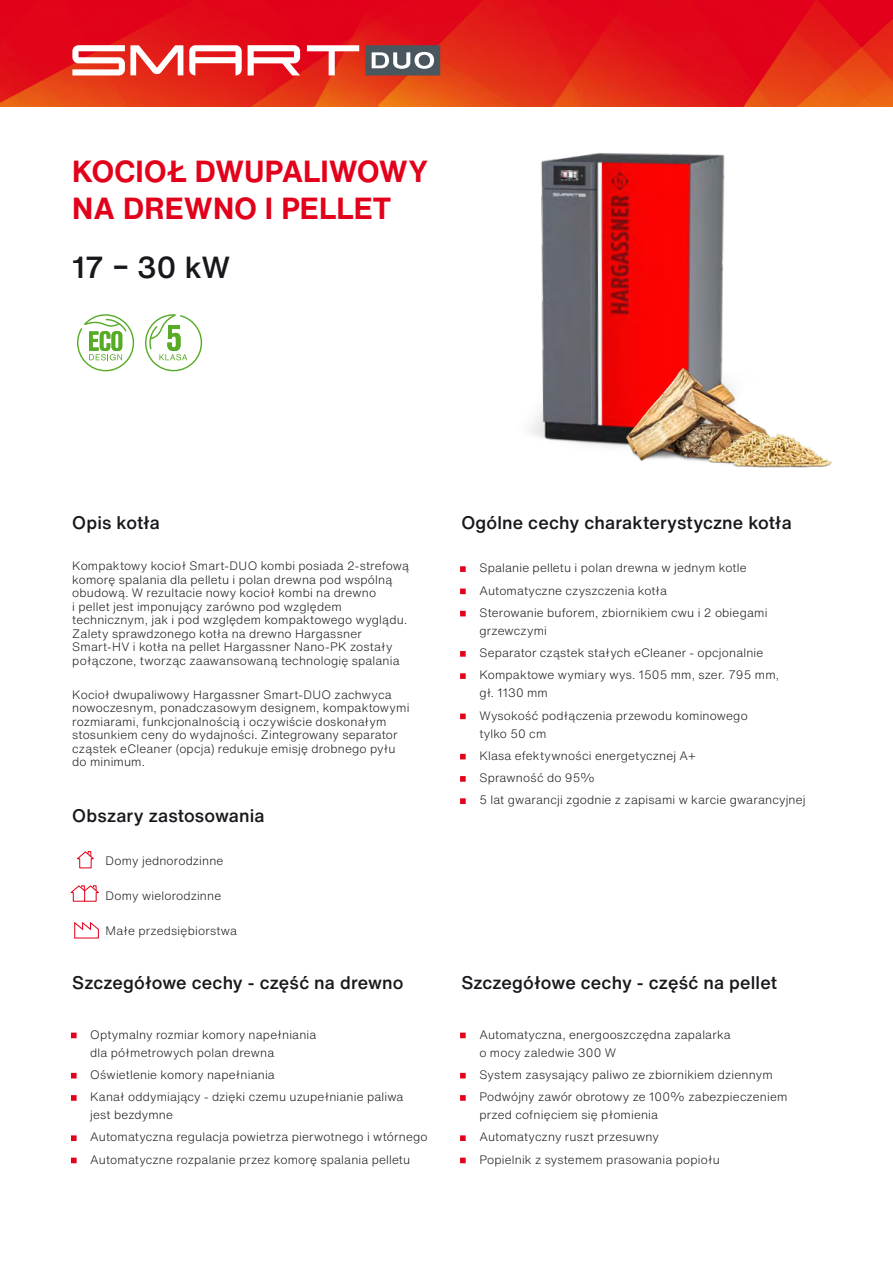
<style>
.page{position:relative;width:893px;height:1263px;background:#fff}
.page>*{position:absolute;margin:0;border:0;box-sizing:border-box;transform-origin:0 0}
.t1{font:700 30px/37.5px "Helvetica Now Text";color:#e2001a}
.t2{font:500 30px "Helvetica Now Text";color:#1a171c}
.t3{font:500 18px "Helvetica Now Text";letter-spacing:.005em;color:#1a171c}
.t4{font:300 12px/13.5px "Helvetica Now Text";letter-spacing:.015em;color:#1a171c}
.s1{font-weight:700}
.s2{font-family:"Akzidenz Grotesk Pro Super";font-weight:400;font-size:9px;color:#e2001a}
</style>
<div class="page">
<img style="left:0;top:0;width:893px;height:106px">
<svg style="left:189px;top:45px;width:53px;height:30px"></svg>
<svg style="left:248px;top:45px;width:52px;height:30px"></svg>
<svg style="left:72px;top:45px;width:111px;height:30px"></svg>
<svg style="left:307px;top:45px;width:52px;height:30px"></svg>
<svg style="left:365px;top:45px;width:75px;height:30px"></svg>
<svg style="left:145px;top:314px;width:57px;height:58px"></svg>
<svg style="left:77px;top:314px;width:57px;height:57px"></svg>
<img style="left:475px;top:91px;width:350px;height:356px">
<img style="left:618px;top:358px;width:166px;height:104px">
<img style="left:705px;top:407px;width:103px;height:57px">
<img style="left:729px;top:411px;width:103px;height:57px">
<svg style="left:77px;top:851px;width:17px;height:18px"></svg>
<svg style="left:70px;top:885px;width:29px;height:17px"></svg>
<svg style="left:74px;top:922px;width:25px;height:17px"></svg>
<h1 class="t1" style="left:72px;top:152px;width:357px">KOCIOŁ DWUPALIWOWY<br>NA DREWNO I PELLET</h1>
<h1 class="t2" style="left:72px;top:245px;width:160px">17 <span class="s1">–</span> 30 kW</h1>
<h2 class="t3" style="left:72px;top:509px;width:89px">Opis kotła</h2>
<h2 class="t3" style="left:461px;top:509px;width:332px">Ogólne cechy charakterystyczne kotła</h2>
<p class="t4" style="left:72px;top:559px;width:338px">Kompaktowy kocioł Smart-DUO kombi posiada 2-strefową komorę spalania dla pelletu i polan drewna pod wspólną obudową. W rezultacie nowy kocioł kombi na drewno<br>i pellet jest imponujący zarówno pod względem technicznym, jak i pod względem kompaktowego wyglądu.<br>Zalety sprawdzonego kotła na drewno Hargassner Smart-HV i kotła na pellet Hargassner Nano-PK zostały połączone, tworząc zaawansowaną technologię spalania</p>
<p class="t4" style="left:72px;top:687px;width:339px">Kocioł dwupaliwowy Hargassner Smart-DUO zachwyca nowoczesnym, ponadczasowym designem, kompaktowymi rozmiarami, funkcjonalnością i oczywiście doskonałym stosunkiem ceny do wydajności. Zintegrowany separator cząstek eCleaner (opcja) redukuje emisję drobnego pyłu do minimum.</p>
<h2 class="t3" style="left:72px;top:802px;width:194px">Obszary zastosowania</h2>
<p class="t4" style="left:106px;top:853px;width:119px">Domy jednorodzinne</p>
<p class="t4" style="left:106px;top:889px;width:117px">Domy wielorodzinne</p>
<p class="t4" style="left:106px;top:924px;width:133px">Małe przedsiębiorstwa</p>
<p class="t4" style="left:461px;top:561px;width:287px"><span class="s2">•</span> Spalanie pelletu i polan drewna w jednym kotle</p>
<p class="t4" style="left:461px;top:583px;width:207px"><span class="s2">•</span> Automatyczne czyszczenia kotła</p>
<p class="t4" style="left:479px;top:603px;width:290px;line-height:18px;text-indent:-18px"><span class="s2">•</span> Sterowanie buforem, zbiornikiem cwu i 2 obiegami grzewczymi</p>
<p class="t4" style="left:461px;top:645px;width:304px"><span class="s2">•</span> Separator cząstek stałych eCleaner - opcjonalnie</p>
<p class="t4" style="left:479px;top:665px;width:301px;line-height:18px;text-indent:-18px"><span class="s2">•</span> Kompaktowe wymiary wys. 1505 mm, szer. 795 mm, gł. 1130 mm</p>
<p class="t4" style="left:479px;top:706px;width:270px;line-height:18px;text-indent:-18px"><span class="s2">•</span> Wysokość podłączenia przewodu kominowego tylko 50 cm</p>
<p class="t4" style="left:461px;top:748px;width:236px"><span class="s2">•</span> Klasa efektywności energetycznej A+</p>
<p class="t4" style="left:461px;top:771px;width:135px"><span class="s2">•</span> Sprawność do 95%</p>
<p class="t4" style="left:461px;top:793px;width:346px"><span class="s2">•</span> 5 lat gwarancji zgodnie z zapisami w karcie gwarancyjnej</p>
<h2 class="t3" style="left:72px;top:969px;width:333px">Szczegółowe cechy - część na drewno</h2>
<h2 class="t3" style="left:461px;top:969px;width:317px">Szczegółowe cechy - część na pellet</h2>
<p class="t4" style="left:90px;top:1025px;width:228px;line-height:18px;text-indent:-18px"><span class="s2">•</span> Optymalny rozmiar komory napełniania dla półmetrowych polan drewna</p>
<p class="t4" style="left:72px;top:1067px;width:204px"><span class="s2">•</span> Oświetlenie komory napełniania</p>
<p class="t4" style="left:90px;top:1087px;width:315px;line-height:18px;text-indent:-18px"><span class="s2">•</span> Kanał oddymiający - dzięki czemu uzupełnianie paliwa jest bezdymne</p>
<p class="t4" style="left:72px;top:1130px;width:357px"><span class="s2">•</span> Automatyczna regulacja powietrza pierwotnego i wtórnego</p>
<p class="t4" style="left:72px;top:1152px;width:339px"><span class="s2">•</span> Automatyczne rozpalanie przez komorę spalania pelletu</p>
<p class="t4" style="left:479px;top:1025px;width:253px;line-height:18px;text-indent:-18px"><span class="s2">•</span> Automatyczna, energooszczędna zapalarka o mocy zaledwie 300 W</p>
<p class="t4" style="left:461px;top:1067px;width:313px"><span class="s2">•</span> System zasysający paliwo ze zbiornikiem dziennym</p>
<p class="t4" style="left:479px;top:1087px;width:309px;line-height:18px;text-indent:-18px"><span class="s2">•</span> Podwójny zawór obrotowy ze 100% zabezpieczeniem przed cofnięciem się płomienia</p>
<p class="t4" style="left:461px;top:1130px;width:199px"><span class="s2">•</span> Automatyczny ruszt przesuwny</p>
<p class="t4" style="left:461px;top:1152px;width:260px"><span class="s2">•</span> Popielnik z systemem prasowania popiołu</p>
</div>
